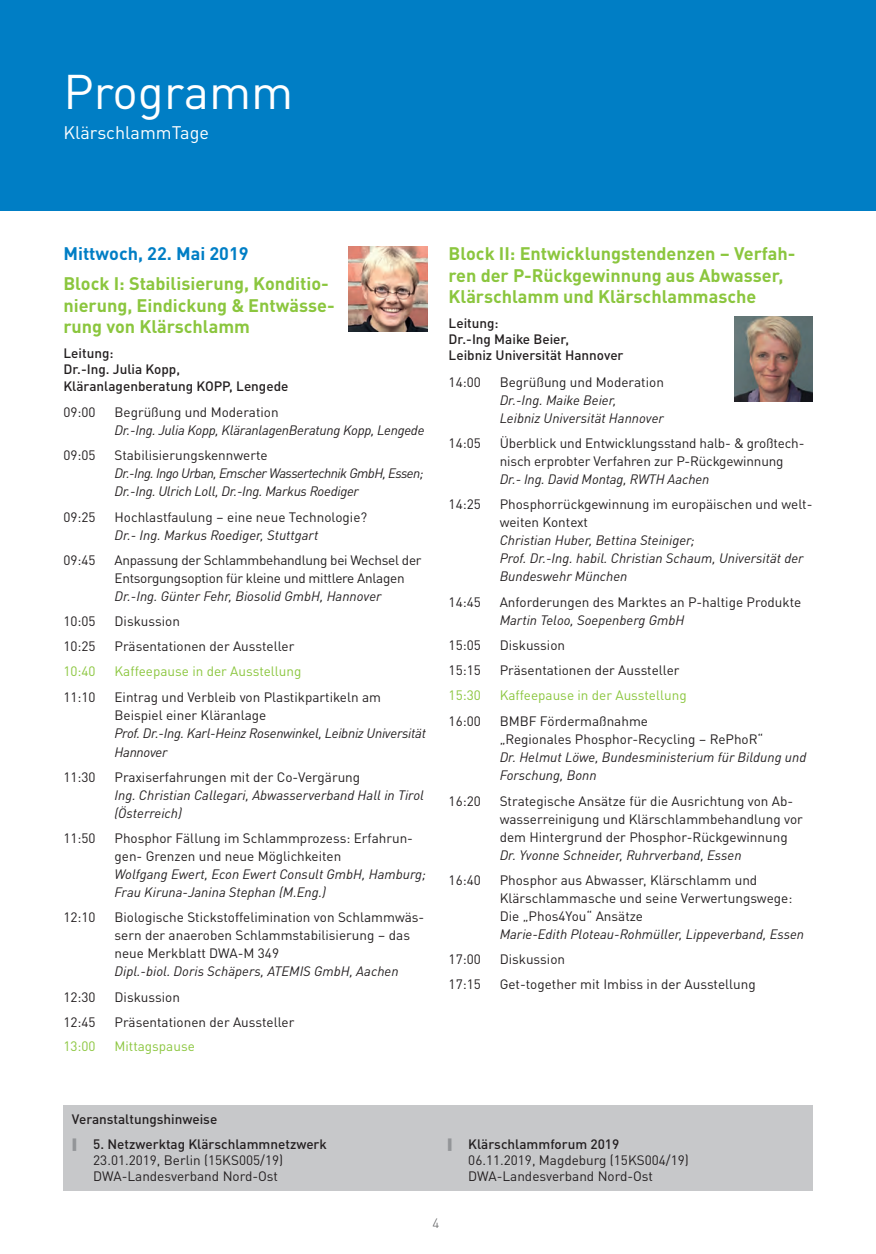
<style>
.page{position:relative;width:876px;height:1254px;background:#fff}
.page>*{position:absolute;margin:0;border:0;box-sizing:border-box;transform-origin:0 0}
.Programm{font:48px "DINOT";color:#fff}
.Zwischenüberschrifte{font:700 18px/21.6px "DINOT";color:#8bc63e}
.Programmtag{font:700 18px "DINOT";color:#007ec5}
.Fließtext{font:18px "DINOT";color:#fff}
.Vortragstitel{font:13.5px/18px "DINOT";color:#231f20}
.Referenten{font:italic 13.5px/18px "DINOT";color:#231f20}
.Fließtext-2{font:500 13.5px/16.2px "DINOT";color:#231f20}
.Referenten-2{font:italic 13.5px/18px "DINOT";letter-spacing:-.02em;color:#231f20}
.Referenten-3{font:italic 13.5px/18px "DINOT";letter-spacing:-.04em;color:#231f20}
.Vortragstitel-2{font:13.5px/18px "DINOT";letter-spacing:-.02em;color:#231f20}
.Pause{font:13.5px "DINOT";color:#8bc63e}
.t1{font:300 13.5px "DINOT";color:#57585a}
.s1{font-weight:500}
</style>
<div class="page">
<div style="left:0;top:0;width:875px;height:210px;background:#007ec5"></div>
<img style="left:349px;top:246px;width:78px;height:85px">
<img style="left:734px;top:316px;width:78px;height:86px">
<div style="left:63px;top:1105px;width:749px;height:85px;background:#c7c8ca"></div>
<p class="Programm" style="left:63px;top:55px;width:231px">Programm</p>
<p class="Fließtext" style="left:63px;top:118px;width:147px">KlärschlammTage</p>
<p class="Programmtag" style="left:63px;top:239px;width:187px">Mittwoch, 22. Mai 2019</p>
<p class="Zwischenüberschrifte" style="left:63px;top:272px;width:273px">Block I: Stabilisierung, Konditio&shy;nierung, Eindickung &amp; Entwässe&shy;rung von Klärschlamm</p>
<p class="Fließtext-2" style="left:63px;top:344px;width:226px">Leitung:<br>Dr.-Ing. Julia Kopp,<br>Kläranlagenberatung KOPP, Lengede</p>
<p class="Vortragstitel" style="left:63px;top:402px;width:34px">09:00</p>
<p class="Vortragstitel" style="left:114px;top:402px;width:166px">Begrüßung und Moderation</p>
<p class="Referenten-2" style="left:114px;top:420px;width:311px">Dr.-Ing. Julia Kopp, KläranlagenBeratung Kopp, Lengede</p>
<p class="Vortragstitel" style="left:63px;top:445px;width:34px">09:05</p>
<p class="Vortragstitel" style="left:114px;top:445px;width:155px">Stabilisierungskennwerte</p>
<p class="Referenten-3" style="left:114px;top:463px;width:310px">Dr.-Ing. Ingo Urban, Emscher Wassertechnik GmbH, Essen;<br>Dr.-Ing. Ulrich Loll, Dr.-Ing. Markus Roediger</p>
<p class="Vortragstitel" style="left:63px;top:507px;width:34px">09:25</p>
<p class="Vortragstitel" style="left:114px;top:507px;width:254px">Hochlastfaulung – eine neue Technologie?</p>
<p class="Referenten" style="left:114px;top:525px;width:205px">Dr.- Ing. Markus Roediger, Stuttgart</p>
<p class="Vortragstitel" style="left:63px;top:550px;width:34px">09:45</p>
<p class="Vortragstitel-2" style="left:114px;top:550px;width:308px">Anpassung der Schlammbehandlung bei Wechsel der<br>Entsorgungsoption für kleine und mittlere Anlagen</p>
<p class="Referenten" style="left:114px;top:586px;width:268px">Dr.-Ing. Günter Fehr, Biosolid GmbH, Hannover</p>
<p class="Vortragstitel" style="left:63px;top:611px;width:34px">10:05</p>
<p class="Vortragstitel" style="left:114px;top:611px;width:67px">Diskussion</p>
<p class="Vortragstitel" style="left:63px;top:636px;width:34px">10:25</p>
<p class="Vortragstitel" style="left:114px;top:636px;width:181px">Präsentationen der Aussteller</p>
<p class="Pause" style="left:63px;top:661px;width:34px">10:40</p>
<p class="Pause" style="left:114px;top:661px;width:188px">Kaffeepause in der Ausstellung</p>
<p class="Vortragstitel" style="left:63px;top:687px;width:34px">11:10</p>
<p class="Vortragstitel" style="left:114px;top:687px;width:268px">Eintrag und Verbleib von Plastikpartikeln am<br>Beispiel einer Kläranlage</p>
<p class="Referenten-2" style="left:114px;top:724px;width:313px">Prof. Dr.-Ing. Karl-Heinz Rosenwinkel, Leibniz Universität<br>Hannover</p>
<p class="Vortragstitel" style="left:63px;top:767px;width:34px">11:30</p>
<p class="Vortragstitel" style="left:114px;top:767px;width:247px">Praxiserfahrungen mit der Co-Vergärung</p>
<p class="Referenten" style="left:114px;top:785px;width:311px">Ing. Christian Callegari, Abwasserverband Hall in Tirol (Österreich)</p>
<p class="Vortragstitel" style="left:63px;top:828px;width:34px">11:50</p>
<p class="Vortragstitel" style="left:114px;top:828px;width:300px">Phosphor Fällung im Schlammprozess: Erfahrun&shy;gen- Grenzen und neue Möglichkeiten</p>
<p class="Referenten" style="left:114px;top:864px;width:313px">Wolfgang Ewert, Econ Ewert Consult GmbH, Hamburg;<br>Frau Kiruna-Janina Stephan (M.Eng.)</p>
<p class="Vortragstitel" style="left:63px;top:907px;width:34px">12:10</p>
<p class="Vortragstitel" style="left:114px;top:907px;width:311px">Biologische Stickstoffelimination von Schlammwäs&shy;sern der anaeroben Schlammstabilisierung – das neue Merkblatt DWA-M 349</p>
<p class="Referenten" style="left:114px;top:961px;width:285px">Dipl.-biol. Doris Schäpers, ATEMIS GmbH, Aachen</p>
<p class="Vortragstitel" style="left:63px;top:986px;width:34px">12:30</p>
<p class="Vortragstitel" style="left:114px;top:986px;width:67px">Diskussion</p>
<p class="Vortragstitel" style="left:63px;top:1012px;width:34px">12:45</p>
<p class="Vortragstitel" style="left:114px;top:1012px;width:181px">Präsentationen der Aussteller</p>
<p class="Pause" style="left:63px;top:1036px;width:34px">13:00</p>
<p class="Pause" style="left:114px;top:1036px;width:82px">Mittagspause</p>
<p class="Zwischenüberschrifte" style="left:448px;top:242px;width:348px">Block II: Entwicklungstendenzen – Verfah&shy;ren der P-Rückgewinnung aus Abwasser,<br>Klärschlamm und Klärschlammasche</p>
<p class="Fließtext-2" style="left:448px;top:314px;width:176px">Leitung:<br>Dr.-Ing Maike Beier,<br>Leibniz Universität Hannover</p>
<p class="Vortragstitel" style="left:448px;top:372px;width:34px">14:00</p>
<p class="Vortragstitel" style="left:499px;top:372px;width:166px">Begrüßung und Moderation</p>
<p class="Referenten" style="left:499px;top:390px;width:166px">Dr.-Ing. Maike Beier,<br>Leibniz Universität Hannover</p>
<p class="Vortragstitel" style="left:448px;top:433px;width:34px">14:05</p>
<p class="Vortragstitel" style="left:499px;top:433px;width:306px">Überblick und Entwicklungsstand halb- &amp; großtech&shy;nisch erprobter Verfahren zur P-Rückgewinnung</p>
<p class="Referenten" style="left:499px;top:469px;width:211px">Dr.- Ing. David Montag, RWTH Aachen</p>
<p class="Vortragstitel" style="left:448px;top:495px;width:34px">14:25</p>
<p class="Vortragstitel" style="left:499px;top:495px;width:314px">Phosphorrückgewinnung im europäischen und welt&shy;weiten Kontext</p>
<p class="Referenten" style="left:499px;top:531px;width:305px">Christian Huber, Bettina Steiniger;<br>Prof. Dr.-Ing. habil. Christian Schaum, Universität der<br>Bundeswehr München</p>
<p class="Vortragstitel" style="left:448px;top:592px;width:34px">14:45</p>
<p class="Vortragstitel" style="left:499px;top:592px;width:303px">Anforderungen des Marktes an P-haltige Produkte</p>
<p class="Referenten" style="left:499px;top:610px;width:186px">Martin Teloo, Soepenberg GmbH</p>
<p class="Vortragstitel" style="left:448px;top:635px;width:34px">15:05</p>
<p class="Vortragstitel" style="left:499px;top:635px;width:67px">Diskussion</p>
<p class="Vortragstitel" style="left:448px;top:660px;width:34px">15:15</p>
<p class="Vortragstitel" style="left:499px;top:660px;width:181px">Präsentationen der Aussteller</p>
<p class="Pause" style="left:448px;top:684px;width:34px">15:30</p>
<p class="Pause" style="left:499px;top:684px;width:188px">Kaffeepause in der Ausstellung</p>
<p class="Vortragstitel" style="left:448px;top:711px;width:34px">16:00</p>
<p class="Vortragstitel" style="left:499px;top:711px;width:265px">BMBF Fördermaßnahme<br>„Regionales Phosphor-Recycling – RePhoR“</p>
<p class="Referenten" style="left:499px;top:747px;width:308px">Dr. Helmut Löwe, Bundesministerium für Bildung und<br>Forschung, Bonn</p>
<p class="Vortragstitel" style="left:448px;top:791px;width:34px">16:20</p>
<p class="Vortragstitel" style="left:499px;top:791px;width:304px">Strategische Ansätze für die Ausrichtung von Ab&shy;wasserreinigung und Klärschlammbehandlung vor dem Hintergrund der Phosphor-Rückgewinnung</p>
<p class="Referenten" style="left:499px;top:845px;width:243px">Dr. Yvonne Schneider, Ruhrverband, Essen</p>
<p class="Vortragstitel" style="left:448px;top:870px;width:34px">16:40</p>
<p class="Vortragstitel" style="left:499px;top:870px;width:294px">Phosphor aus Abwasser, Klärschlamm und<br>Klärschlammasche und seine Verwertungswege:<br>Die „Phos4You“ Ansätze</p>
<p class="Referenten" style="left:499px;top:924px;width:306px">Marie-Edith Ploteau-Rohmüller, Lippeverband, Essen</p>
<p class="Vortragstitel" style="left:448px;top:949px;width:34px">17:00</p>
<p class="Vortragstitel" style="left:499px;top:949px;width:67px">Diskussion</p>
<p class="Vortragstitel" style="left:448px;top:974px;width:34px">17:15</p>
<p class="Vortragstitel" style="left:499px;top:974px;width:257px">Get-together mit Imbiss in der Ausstellung</p>
<p class="Fließtext-2" style="left:72px;top:1110px;width:147px">Veranstaltungshinweise</p>
<p class="Vortragstitel" style="left:93px;top:1135px;width:235px;line-height:16.2px"><span class="s1">5. Netzwerktag Klärschlammnetzwerk<br></span>23.01.2019, Berlin (15KS005/19)<br>DWA-Landesverband Nord-Ost</p>
<p class="Vortragstitel" style="left:468px;top:1135px;width:222px;line-height:16.2px"><span class="s1">Klärschlammforum 2019<br></span>06.11.2019, Magdeburg (15KS004/19)<br>DWA-Landesverband Nord-Ost</p>
<p class="t1" style="left:432px;top:1213px;width:8px">4</p>
</div>
